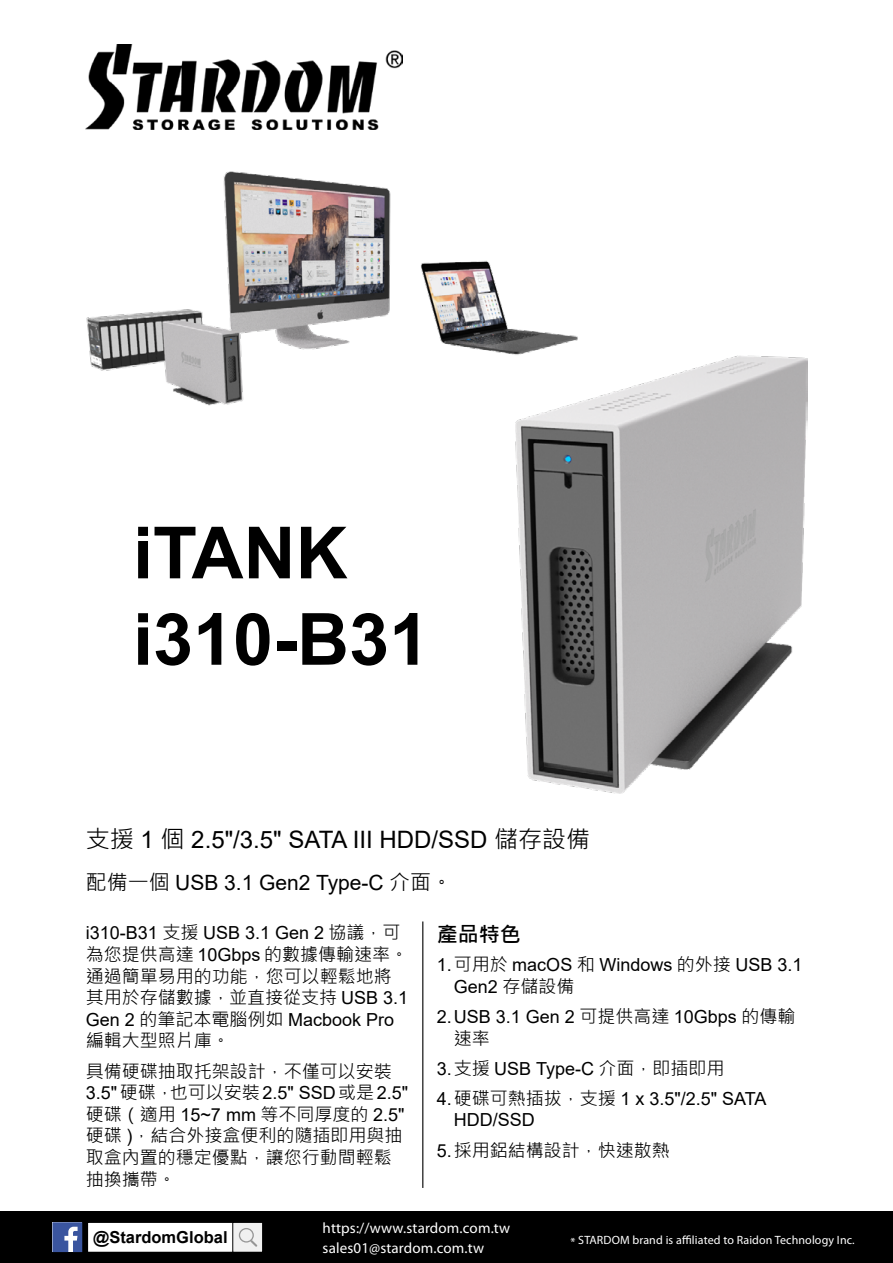
<style>
.page{position:relative;width:893px;height:1263px;background:#fff}
.page>*{position:absolute;margin:0;border:0;box-sizing:border-box;transform-origin:0 0}
.t1{font:700 72px "Arial";color:#000}
.t2{font:24px "Arial";color:#000}
.t3{font:21px "Arial";color:#000}
.t4{font:700 21px "Microsoft Jheng Hei";color:#000}
.t5{font:18px/21.6px "Microsoft Jheng Hei";color:#000}
.t6{font:18px/21.6px "Arial";color:#000}
.t7{font:700 16.5px "Arial";color:#000}
.t8{font:15px "Myriad Pro";letter-spacing:.01em;color:#fff}
.t9{font:12px "Myriad Pro";letter-spacing:.01em;color:#fff}
.s1{font-family:"Microsoft Jheng Hei"}
.s2{font-family:"Arial"}
</style>
<div class="page">
<div style="left:0;top:1212px;width:893px;height:51px;background:#000"></div>
<svg style="left:52px;top:1222px;width:30px;height:30px"></svg>
<div style="left:88px;top:1222px;width:175px;height:30px;background:#fff"></div>
<div style="left:87px;top:1222px;width:176px;height:30px;border:1px solid #000"></div>
<div style="left:233px;top:1222px;width:30px;height:30px;background:#f0f0f0"></div>
<div style="left:233px;top:1222px;width:30px;height:30px;border:1px solid #000"></div>
<svg style="left:239px;top:1228px;width:18px;height:19px"></svg>
<img style="left:85px;top:128px;width:493px;height:278px">
<img style="left:86px;top:45px;width:316px;height:85px">
<hr style="left:422px;top:921px;width:1px;height:267px;background:#000">
<img style="left:515px;top:355px;width:292px;height:438px">
<p class="t1" style="left:133px;top:502px;width:216px">iTANK</p>
<p class="t1" style="left:133px;top:589px;width:298px">i310-B31</p>
<p class="t2" style="left:86px;top:823px;width:506px"><span class="s1">支援</span> 1 <span class="s1">個</span> 2.5"/3.5" SATA III HDD/SSD <span class="s1">儲存設備</span></p>
<p class="t3" style="left:86px;top:868px;width:368px"><span class="s1">配備一個</span> USB 3.1 Gen2 Type-C <span class="s1">介面。</span></p>
<p class="t5" style="left:86px;top:922px;width:324px"><span class="s2">i310-B31</span> 支援 <span class="s2">USB 3.1 Gen 2</span> 協議，可為您提供高達 <span class="s2">10Gbps</span> 的數據傳輸速率。通過簡單易用的功能，您可以輕鬆地將其用於存儲數據，並直接從支持 <span class="s2">USB 3.1<br>Gen 2</span> 的筆記本電腦例如 <span class="s2">Macbook Pro</span>編輯大型照片庫。</p>
<p class="t5" style="left:86px;top:1060px;width:324px">具備硬碟抽取托架設計，不僅可以安裝<br><span class="s2">3.5"</span>硬碟，也可以安裝<span class="s2">2.5" SSD</span>或是<span class="s2">2.5"</span>硬碟（適用 <span class="s2">15~7 mm</span> 等不同厚度的 <span class="s2">2.5"</span>硬碟 <span class="s2">)</span>，結合外接盒便利的隨插即用與抽取盒內置的穩定優點，讓您行動間輕鬆抽換攜帶。</p>
<p class="t4" style="left:437px;top:921px;width:85px">產品特色</p>
<p class="t6" style="left:454px;top:954px;width:350px;text-indent:-17px">1. <span class="s1">可用於</span> macOS <span class="s1">和</span> Windows <span class="s1">的外接</span> USB 3.1<br>Gen2 <span class="s1">存儲設備</span></p>
<p class="t6" style="left:454px;top:1006px;width:343px;text-indent:-17px">2. USB 3.1 Gen 2 <span class="s1">可提供高達</span> 10Gbps <span class="s1">的傳輸速率</span></p>
<p class="t6" style="left:437px;top:1057px;width:289px">3. <span class="s1">支援</span> USB Type-C <span class="s1">介面，即插即用</span></p>
<p class="t6" style="left:454px;top:1087px;width:314px;text-indent:-17px">4. <span class="s1">硬碟可熱插拔，支援</span> 1 x 3.5"/2.5" SATA<br>HDD/SSD</p>
<p class="t5" style="left:437px;top:1139px;width:235px"><span class="s2">5.</span> 採用鋁結構設計，快速散熱</p>
<p class="t7" style="left:93px;top:1225px;width:136px">@StardomGlobal</p>
<p class="t8" style="left:323px;top:1220px;width:189px">https://www.stardom.com.tw</p>
<p class="t8" style="left:323px;top:1240px;width:163px">sales01@stardom.com.tw</p>
<p class="t9" style="left:570px;top:1233px;width:286px">* STARDOM brand is affiliated to Raidon Technology Inc.</p>
</div>
